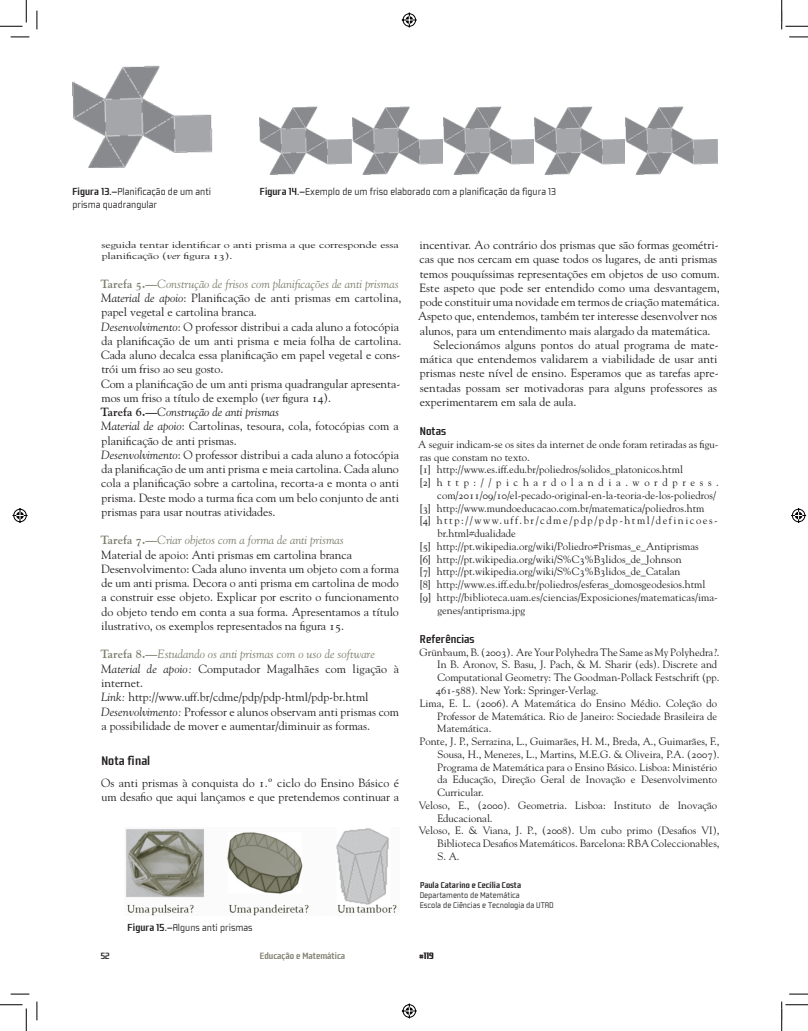
<style>
.page{position:relative;width:808px;height:1031px;background:#fff}
.page>*{position:absolute;margin:0;border:0;box-sizing:border-box;transform-origin:0 0}
.t1{font:500 13.75px "Fragma";color:#231f20}
.t2{font:500 12.5px "Fragma";color:#231f20}
.t3{font:11.88px/14.2px "Goudy Std";color:#231f20}
.t4{font:300 11.25px/13.5px "Fragma";color:#231f20}
.t5{font:10.62px "Goudy Std";color:#231f20}
.t6{font:10.62px "Goudy Std";letter-spacing:.145em;color:#231f20}
.t7{font:10.62px "Goudy Std";letter-spacing:.435em;color:#231f20}
.t8{font:500 10px "Fragma";color:#7e7e6d}
.t9{font:900 10px "Fragma";color:#231f20}
.t10{font:500 10px "Fragma";color:#231f20}
.t11{font:300 9.38px/10px "Fragma";color:#231f20}
.t12{font:500 9.38px "Fragma";color:#231f20}
.t13{font:9.25px/11.1px "Goudy Std";color:#231f20;scale:1.28 1}
.s1{font-weight:500}
.s2{font-style:italic}
.s3{font-weight:700;color:#7e7e6d}
.s4{font-style:italic;color:#7e7e6d}
.s5{font-weight:700}
</style>
<div class="page">
<img style="left:72px;top:65px;width:140px;height:103px">
<img style="left:260px;top:106px;width:365px;height:68px">
<img style="left:625px;top:106px;width:92px;height:68px">
<img style="left:126px;top:828px;width:271px;height:87px">
<svg style="left:11px;top:36px;width:18px;height:2px"></svg>
<svg style="left:789px;top:36px;width:18px;height:2px"></svg>
<svg style="left:11px;top:993px;width:18px;height:1px"></svg>
<svg style="left:789px;top:993px;width:18px;height:1px"></svg>
<svg style="left:36px;top:11px;width:2px;height:18px"></svg>
<svg style="left:36px;top:1001px;width:2px;height:19px"></svg>
<svg style="left:0;top:0;width:27px;height:27px"></svg>
<svg style="left:0;top:1004px;width:27px;height:26px"></svg>
<svg style="left:781px;top:0;width:26px;height:29px"></svg>
<svg style="left:781px;top:1001px;width:26px;height:29px"></svg>
<svg style="left:401px;top:12px;width:16px;height:16px"></svg>
<svg style="left:401px;top:1003px;width:16px;height:16px"></svg>
<svg style="left:12px;top:508px;width:16px;height:15px"></svg>
<svg style="left:791px;top:508px;width:16px;height:15px"></svg>
<p class="t4" style="left:72px;top:184px;width:140px"><span class="s1">Figura 13.—</span>Planificação de um anti prisma quadrangular</p>
<p class="t4" style="left:260px;top:184px;width:297px"><span class="s1">Figura 14.—</span>Exemplo de um friso elaborado com a planificação da figura 13</p>
<p class="t3" style="left:419px;top:239px;width:301px">incentivar. Ao contrário dos prismas que são formas geométri-</p>
<p class="t3" style="left:419px;top:253px;width:299px">cas que nos cercam em quase todos os lugares, de anti prismas</p>
<p class="t3" style="left:419px;top:267px;width:301px">temos pouquíssimas representações em objetos de uso comum.</p>
<p class="t3" style="left:419px;top:281px;width:301px">Este aspeto que pode ser entendido como uma desvantagem,</p>
<p class="t3" style="left:419px;top:296px;width:301px">pode constituir uma novidade em termos de criação matemática.</p>
<p class="t3" style="left:418px;top:310px;width:300px">Aspeto que, entendemos, também ter interesse desenvolver nos</p>
<p class="t3" style="left:419px;top:324px;width:292px">alunos, para um entendimento mais alargado da matemática.</p>
<p class="t3" style="left:433px;top:338px;width:287px">Selecionámos alguns pontos do atual programa de mate-</p>
<p class="t3" style="left:419px;top:353px;width:299px">mática que entendemos validarem a viabilidade de usar anti</p>
<p class="t3" style="left:419px;top:367px;width:300px">prismas neste nível de ensino. Esperamos que as tarefas apre-</p>
<p class="t3" style="left:419px;top:381px;width:299px">sentadas possam ser motivadoras para alguns professores as</p>
<p class="t3" style="left:419px;top:395px;width:158px">experimentarem em sala de aula.</p>
<p class="t2" style="left:420px;top:424px;width:28px">Notas</p>
<p class="t5" style="left:418px;top:440px;width:301px">A seguir indicam-se os sites da internet de onde foram retiradas as figu-</p>
<p class="t5" style="left:419px;top:452px;width:112px">ras que constam no texto.</p>
<p class="t5" style="left:419px;top:465px;width:265px">[1] http://www.es.iff.edu.br/poliedros/solidos_platonicos.html</p>
<p class="t7" style="left:419px;top:478px;width:300px">[2] http://pichardolandia.wordpress.</p>
<p class="t5" style="left:437px;top:491px;width:280px">com/2011/09/10/el-pecado-original-en-la-teoria-de-los-poliedros/</p>
<p class="t5" style="left:419px;top:503px;width:286px">[3] http://www.mundoeducacao.com.br/matematica/poliedros.htm</p>
<p class="t6" style="left:419px;top:516px;width:299px">[4] http://www.uff.br/cdme/pdp/pdp-html/definicoes-</p>
<p class="t5" style="left:437px;top:529px;width:80px">br.html#dualidade</p>
<p class="t5" style="left:419px;top:542px;width:280px">[5] http://pt.wikipedia.org/wiki/Poliedro#Prismas_e_Antiprismas</p>
<p class="t5" style="left:419px;top:554px;width:263px">[6] http://pt.wikipedia.org/wiki/S%C3%B3lidos_de_Johnson</p>
<p class="t5" style="left:419px;top:567px;width:262px">[7] http://pt.wikipedia.org/wiki/S%C3%B3lidos_de_Catalan</p>
<p class="t5" style="left:419px;top:580px;width:287px">[8] http://www.es.iff.edu.br/poliedros/esferas_domosgeodesios.html</p>
<p class="t5" style="left:419px;top:593px;width:299px">[9] http://biblioteca.uam.es/ciencias/Exposiciones/matematicas/ima-</p>
<p class="t5" style="left:437px;top:605px;width:89px">genes/antiprisma.jpg</p>
<p class="t2" style="left:420px;top:632px;width:56px">Referências</p>
<p class="t5" style="left:419px;top:647px;width:301px">Grünbaum, B. (2003). Are Your Polyhedra The Same as My Polyhedra?.</p>
<p class="t5" style="left:437px;top:660px;width:281px">In B. Aronov, S. Basu, J. Pach, &amp; M. Sharir (eds). Discrete and</p>
<p class="t5" style="left:437px;top:673px;width:283px">Computational Geometry: The Goodman-Pollack Festschrift (pp.</p>
<p class="t5" style="left:435px;top:686px;width:164px">461-588). N ew York: Springer-Verlag.</p>
<p class="t5" style="left:419px;top:698px;width:299px">Lima, E. L. (2006). A Matemática do Ensino Médio. Coleção do</p>
<p class="t5" style="left:437px;top:711px;width:281px">Professor de Matemática. Rio de Janeiro: Sociedade Brasileira de</p>
<p class="t5" style="left:437px;top:724px;width:55px">Matemática.</p>
<p class="t5" style="left:419px;top:737px;width:301px">Ponte, J. P., Serrazina, L., Guimarães, H. M., Breda, A., Guimarães, F.,</p>
<p class="t5" style="left:437px;top:749px;width:283px">Sousa, H., Menezes, L., Martins, M.E.G. &amp; Oliveira, P.A. (2007).</p>
<p class="t5" style="left:437px;top:762px;width:281px">Programa de Matemática para o Ensino Básico. Lisboa: Ministério</p>
<p class="t5" style="left:437px;top:775px;width:281px">da Educação, Direção Geral de Inovação e Desenvolvimento</p>
<p class="t5" style="left:437px;top:788px;width:48px">Curricular.</p>
<p class="t5" style="left:418px;top:800px;width:300px">Veloso, E., (2000). Geometria. Lisboa: Instituto de Inovação</p>
<p class="t5" style="left:437px;top:813px;width:57px">Educacional.</p>
<p class="t5" style="left:418px;top:826px;width:302px">Veloso, E. &amp; Viana, J. P., (2008). Um cubo primo (Desafios VI),</p>
<p class="t5" style="left:437px;top:839px;width:284px">Biblioteca Desafios Matemáticos. Barcelona: RBA Coleccionables,</p>
<p class="t5" style="left:437px;top:851px;width:24px">S. A.</p>
<p class="t12" style="left:420px;top:880px;width:102px">Paula Catarino e Cecília Costa</p>
<p class="t11" style="left:419px;top:890px;width:135px">Departamento de Matemática<br>Escola de Ciências e Tecnologia da UTAD</p>
<p class="t4" style="left:128px;top:920px;width:126px"><span class="s1">Figura 15.—</span>Alguns anti prismas</p>
<p class="t13" style="left:101px;top:240px;width:234px">seguida tentar identificar o anti prisma a que corresponde essa planificação (<span class="s2">ver</span> figura 13).</p>
<p class="t3" style="left:101px;top:277px;width:302px"><span class="s3">Tarefa 5.—</span><span class="s4">Construção de frisos com planificações de anti prismas </span><span class="s2">Material de apoio</span>: Planificação de anti prismas em cartolina, papel vegetal e cartolina branca.<br><span class="s2">Desenvolvimento</span>: O professor distribui a cada aluno a fotocópia da planificação de um anti prisma e meia folha de cartolina.<br>Cada aluno decalca essa planificação em papel vegetal e cons&shy;trói um friso ao seu gosto.<br>Com a planificação de um anti prisma quadrangular apresenta&shy;mos um friso a título de exemplo (<span class="s2">ver</span> figura 14).<br><span class="s5">Tarefa 6.—</span><span class="s2">Construção de anti prismas<br>Material de apoio</span>: Cartolinas, tesoura, cola, fotocópias com a planificação de anti prismas.<br><span class="s2">Desenvolvimento</span>: O professor distribui a cada aluno a fotocópia da planificação de um anti prisma e meia cartolina. Cada aluno cola a planificação sobre a cartolina, recorta-a e monta o anti prisma. Deste modo a turma fica com um belo conjunto de anti prismas para usar noutras atividades.</p>
<p class="t3" style="left:101px;top:534px;width:300px"><span class="s3">Tarefa 7.—</span><span class="s4">Criar objetos com a forma de anti prismas<br></span>Material de apoio: Anti prismas em cartolina branca Desenvolvimento: Cada aluno inventa um objeto com a forma de um anti prisma. Decora o anti prisma em cartolina de modo a construir esse objeto. Explicar por escrito o funcionamento do objeto tendo em conta a sua forma. Apresentamos a título ilustrativo, os exemplos representados na figura 15.</p>
<p class="t3" style="left:101px;top:648px;width:300px"><span class="s3">Tarefa 8.—</span><span class="s4">Estudando os anti prismas com o uso de software </span><span class="s2">Material de apoio:</span> Computador Magalhães com ligação à internet.<br><span class="s2">Link:</span> http://www.uff.br/cdme/pdp/pdp-html/pdp-br.html <span class="s2">Desenvolvimento:</span> Professor e alunos observam anti prismas com a possibilidade de mover e aumentar/diminuir as formas.</p>
<p class="t1" style="left:101px;top:754px;width:50px">Nota final</p>
<p class="t3" style="left:101px;top:776px;width:299px">Os anti prismas à conquista do 1.º ciclo do Ensino Básico é um desafio que aqui lançamos e que pretendemos continuar a</p>
<p class="t10" style="left:101px;top:950px;width:10px">52</p>
<p class="t8" style="left:260px;top:950px;width:87px">Educação e Matemática</p>
<p class="t9" style="left:419px;top:949px;width:16px">#119</p>
</div>
